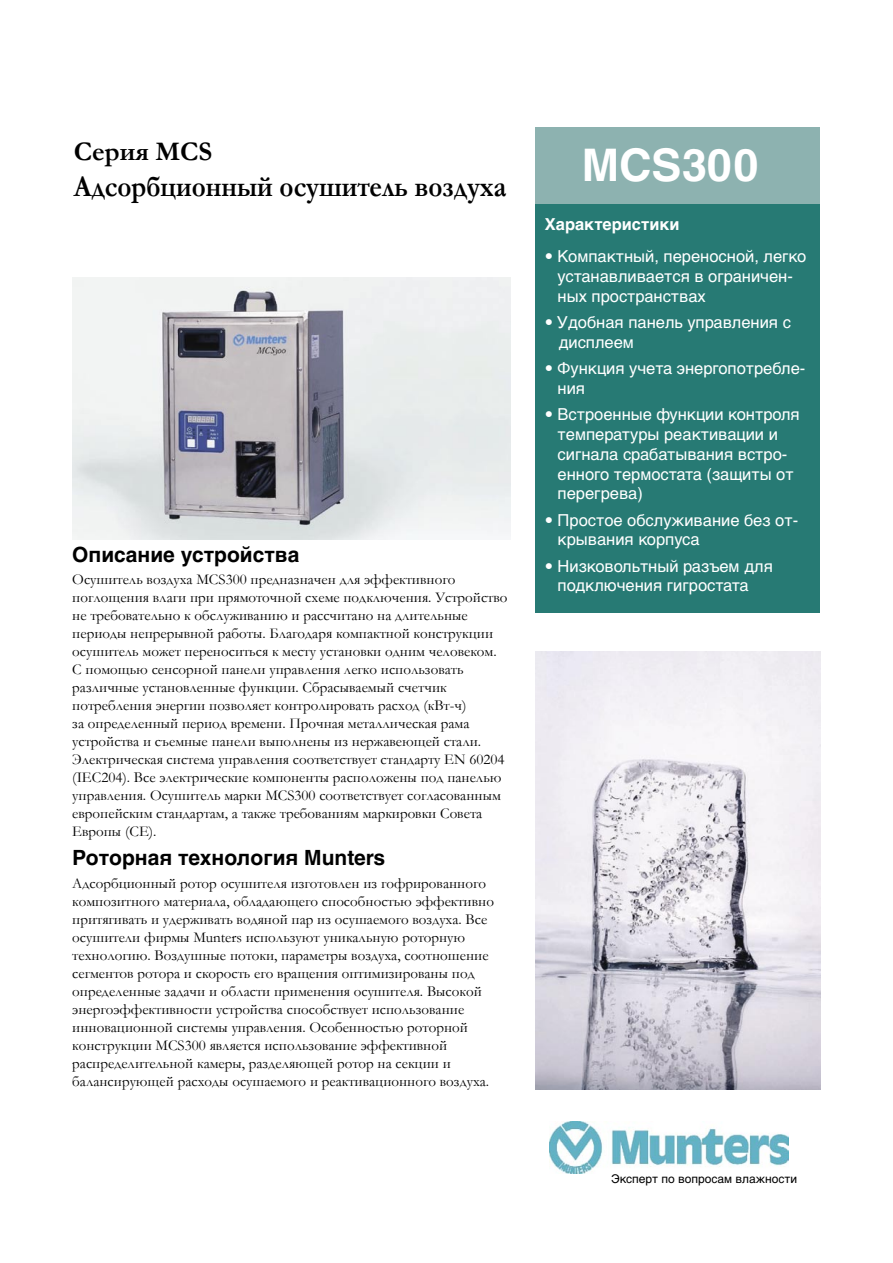
<style>
.page{position:relative;width:893px;height:1263px;background:#fff}
.page>*{position:absolute;margin:0;border:0;box-sizing:border-box;transform-origin:0 0}
.t1{font:700 45px "Helvetica Cyr";color:#fff}
.t2{font:700 30px "Garamond";color:#000;scale:.9 1}
.t3{font:700 27px "Garamond";color:#000}
.t4{font:700 21px "Helvetica Cyr";color:#000}
.t5{font:16.5px/19.8px "Helvetica Cyr Upright";color:#fff}
.t6{font:700 16.5px "Helvetica Cyr";color:#fff}
.t7{font:15px/18px "Garamond";color:#000}
.t8{font:12px "Helvetica Cyr Upright";color:#000}
</style>
<div class="page">
<div style="left:535px;top:128px;width:285px;height:76px;background:#8db2b0"></div>
<div style="left:535px;top:204px;width:285px;height:408px;background:#277a74"></div>
<img style="left:536px;top:651px;width:285px;height:438px">
<img style="left:550px;top:1121px;width:238px;height:53px">
<img style="left:72px;top:277px;width:438px;height:262px">
<h3 class="t3" style="left:74px;top:133px;width:140px">Серия MCS</h3>
<h2 class="t2" style="left:74px;top:166px;width:482px">Адсорбционный осушитель воздуха</h2>
<h3 class="t4" style="left:72px;top:542px;width:229px">Описание устройства</h3>
<p class="t7" style="left:72px;top:570px;width:437px">Осушитель воздуха MCS300 предназначен для эффективного поглощения влаги при прямоточной схеме подключения. Устройство не требовательно к обслуживанию и рассчитано на длительные периоды непрерывной работы. Благодаря компактной конструкции осушитель может переноситься к месту установки одним человеком.<br>С помощью сенсорной панели управления легко использовать различные установленные функции. Сбрасываемый счетчик потребления энергии позволяет контролировать расход (кВт-ч)<br>за определенный период времени. Прочная металлическая рама устройства и съемные панели выполнены из нержавеющей стали.<br>Электрическая система управления соответствует стандарту EN 60204 (IEC204). Все электрические компоненты расположены под панелью управления. Осушитель марки MCS300 соответствует согласованным европейским стандартам, а также требованиям маркировки Совета Европы (СЕ).</p>
<h3 class="t4" style="left:72px;top:846px;width:314px">Роторная технология Munters</h3>
<p class="t7" style="left:72px;top:873px;width:423px">Адсорбционный ротор осушителя изготовлен из гофрированного композитного материала, обладающего способностью эффективно притягивать и удерживать водяной пар из осушаемого воздуха. Все осушители фирмы Munters используют уникальную роторную технологию. Воздушные потоки, параметры воздуха, соотношение сегментов ротора и скорость его вращения оптимизированы под определенные задачи и области применения осушителя. Высокой энергоэффективности устройства способствует использование инновационной системы управления. Особенностью роторной конструкции MCS300 является использование эффективной распределительной камеры, разделяющей ротор на секции и балансирующей расходы осушаемого и реактивационного воздуха.</p>
<h1 class="t1" style="left:582px;top:139px;width:178px">MCS300</h1>
<p class="t6" style="left:545px;top:215px;width:136px">Характеристики</p>
<p class="t5" style="left:558px;top:247px;width:250px;text-indent:-13px">• Компактный, переносной, легко устанавливается в ограничен&shy;ных пространствах</p>
<p class="t5" style="left:558px;top:313px;width:234px;text-indent:-14px">• Удобная панель управления с дисплеем</p>
<p class="t5" style="left:558px;top:359px;width:249px;text-indent:-13px">• Функция учета энергопотребле&shy;ния</p>
<p class="t5" style="left:558px;top:405px;width:244px;text-indent:-13px">• Встроенные функции контроля температуры реактивации и сигнала срабатывания встро&shy;енного термостата (защиты от перегрева)</p>
<p class="t5" style="left:558px;top:510px;width:242px;text-indent:-13px">• Простое обслуживание без от&shy;крывания корпуса</p>
<p class="t5" style="left:558px;top:556px;width:217px;text-indent:-13px">• Низковольтный разъем для подключения гигростата</p>
<p class="t8" style="left:611px;top:1172px;width:187px">Эксперт по вопросам влажности</p>
</div>
